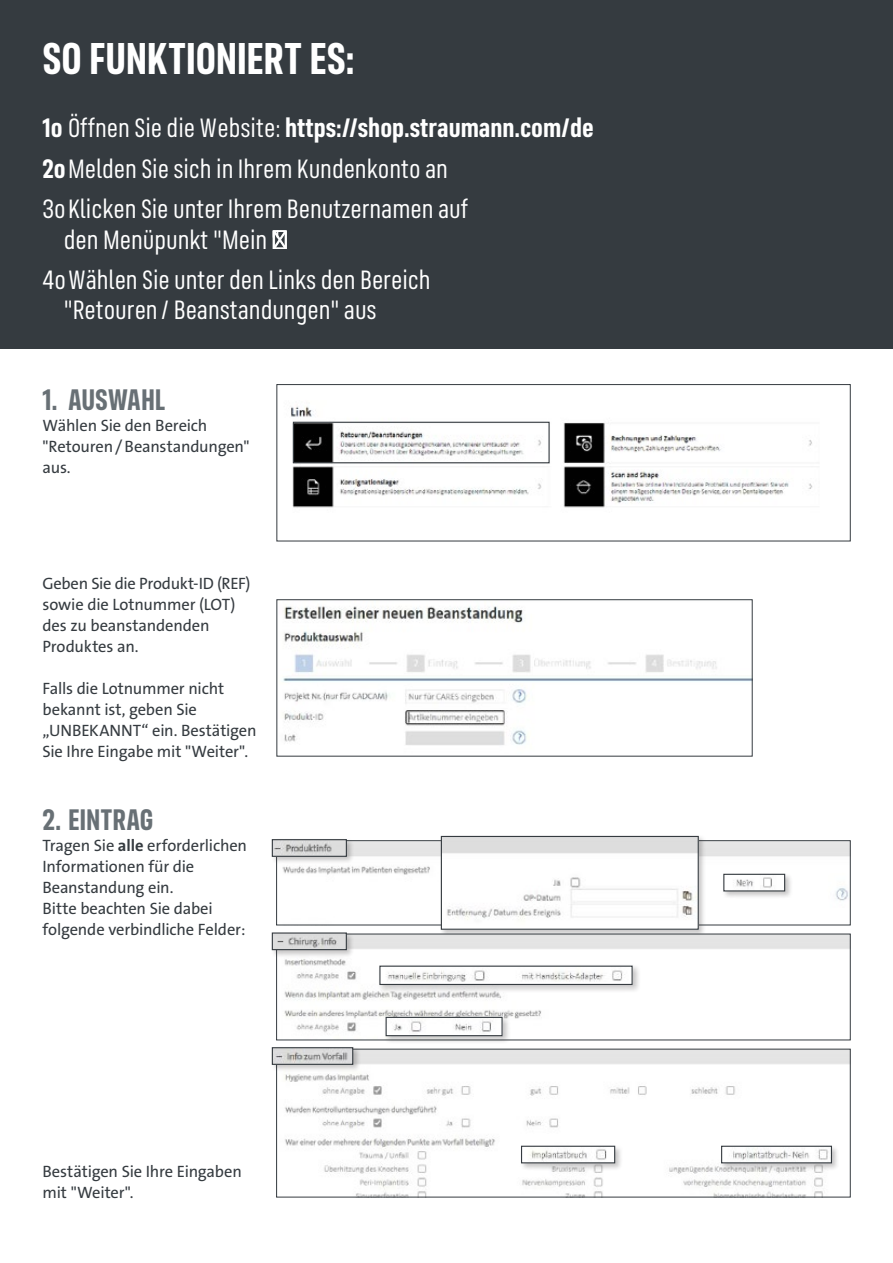
<style>
.page{position:relative;width:893px;height:1263px;background:#fff}
.page>*{position:absolute;margin:0;border:0;box-sizing:border-box;transform-origin:0 0}
.t1{font:700 45px "FS Industrie Cd";letter-spacing:-.01em;color:#fff}
.t2{font:700 30px "FS Industrie Cd";letter-spacing:-.005em;color:#687075}
.t3{font:27px/40.7px "FS Industrie Cd";color:#fff}
.t4{font:16.5px/21px "The Sans LP5 Plain";letter-spacing:-.01em;color:#353b40}
.s1{font-weight:700}
.s2{font-family:"The Sans LP7 Bld"}
</style>
<div class="page">
<div style="left:0;top:0;width:893px;height:349px;background:#353b40"></div>
<img style="left:283px;top:606px;width:467px;height:139px">
<div style="left:277px;top:599px;width:475px;height:157px;border:1px solid #353b40"></div>
<img style="left:291px;top:406px;width:522px;height:102px">
<div style="left:277px;top:384px;width:573px;height:157px;border:1px solid #353b40"></div>
<img style="left:284px;top:1051px;width:564px;height:144px">
<img style="left:282px;top:842px;width:566px;height:59px">
<div style="left:276px;top:840px;width:574px;height:85px;border:1px solid #353b40"></div>
<div style="left:270px;top:837px;width:84px;height:27px;background:#231f20;opacity:.25"></div>
<img style="left:274px;top:841px;width:71px;height:14px">
<div style="left:272px;top:839px;width:75px;height:18px;border:1px solid #353b40"></div>
<div style="left:439px;top:834px;width:267px;height:103px;background:#231f20;opacity:.25"></div>
<img style="left:443px;top:838px;width:254px;height:90px">
<div style="left:441px;top:836px;width:258px;height:94px;border:1px solid #353b40"></div>
<div style="left:722px;top:872px;width:71px;height:27px;background:#231f20;opacity:.25"></div>
<img style="left:725px;top:876px;width:58px;height:13px">
<div style="left:723px;top:874px;width:62px;height:17px;border:1px solid #353b40"></div>
<img style="left:284px;top:936px;width:564px;height:97px">
<div style="left:270px;top:931px;width:84px;height:27px;background:#231f20;opacity:.25"></div>
<img style="left:274px;top:934px;width:71px;height:14px">
<div style="left:272px;top:932px;width:75px;height:18px;border:1px solid #353b40"></div>
<div style="left:377px;top:964px;width:264px;height:29px;background:#231f20;opacity:.25"></div>
<img style="left:381px;top:967px;width:250px;height:16px">
<div style="left:379px;top:965px;width:254px;height:20px;border:1px solid #353b40"></div>
<div style="left:384px;top:1015px;width:127px;height:29px;background:#231f20;opacity:.25"></div>
<img style="left:388px;top:1019px;width:113px;height:15px">
<div style="left:386px;top:1017px;width:117px;height:19px;border:1px solid #353b40"></div>
<div style="left:270px;top:1045px;width:91px;height:27px;background:#231f20;opacity:.25"></div>
<img style="left:274px;top:1049px;width:77px;height:14px">
<div style="left:272px;top:1047px;width:81px;height:18px;border:1px solid #353b40"></div>
<div style="left:719px;top:1144px;width:120px;height:27px;background:#231f20;opacity:.25"></div>
<img style="left:723px;top:1148px;width:107px;height:13px">
<div style="left:721px;top:1146px;width:111px;height:17px;border:1px solid #353b40"></div>
<div style="left:519px;top:1144px;width:104px;height:27px;background:#231f20;opacity:.25"></div>
<img style="left:523px;top:1148px;width:90px;height:13px">
<div style="left:521px;top:1146px;width:94px;height:17px;border:1px solid #353b40"></div>
<div style="left:293px;top:422px;width:257px;height:41px;border:1px solid #353b40"></div>
<h1 class="t1" style="left:43px;top:31px;width:314px">SO FUNKTIONIERT ES:</h1>
<h3 class="t3" style="left:43px;top:108px;width:553px"><span class="s1">1o</span> Öffnen Sie die Website: <span class="s1">https://shop.straumann.com/de<br>2o</span>Melden Sie sich in Ihrem Kundenkonto an<br>3oKlicken Sie unter Ihrem Benutzernamen auf</h3>
<h3 class="t3" style="left:43px;top:220px;width:390px;line-height:40.2px;text-indent:21px">den Menüpunkt "Mein "&gt;èá<br>4oWählen Sie unter den Links den Bereich</h3>
<h3 class="t3" style="left:64px;top:290px;width:314px">"Retouren / Beanstandungen" aus</h3>
<h2 class="t2" style="left:43px;top:381px;width:124px">1. AUSWAHL</h2>
<p class="t4" style="left:43px;top:415px;width:209px">Wählen Sie den Bereich "Retouren/Beanstandungen" aus.</p>
<p class="t4" style="left:43px;top:573px;width:210px">Geben Sie die Produkt-ID (REF) sowie die Lotnummer (LOT) des zu beanstandenden<br>Produktes an.</p>
<p class="t4" style="left:43px;top:678px;width:216px">Falls die Lotnummer nicht bekannt ist, geben Sie „UNBEKANNT“ ein. Bestätigen<br>Sie Ihre Eingabe mit "Weiter".</p>
<h2 class="t2" style="left:43px;top:801px;width:112px">2. EINTRAG</h2>
<p class="t4" style="left:43px;top:835px;width:206px">Tragen Sie <span class="s2">alle</span> erforderlichen<br>Informationen für die<br>Beanstandung ein.<br>Bitte beachten Sie dabei folgende verbindliche Felder:</p>
<p class="t4" style="left:43px;top:1161px;width:201px">Bestätigen Sie Ihre Eingaben mit "Weiter".</p>
</div>
